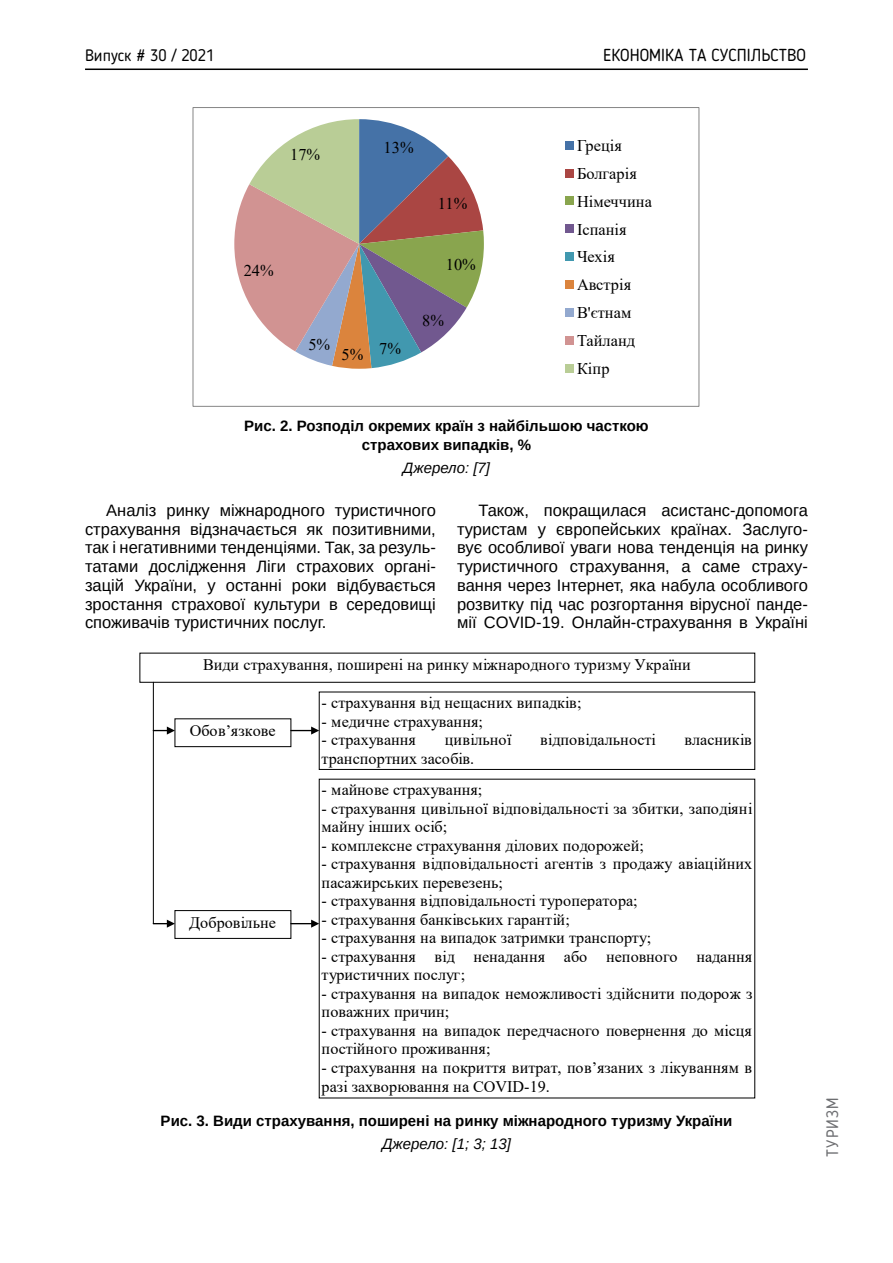
<style>
.page{position:relative;width:893px;height:1263px;background:#fff}
.page>*{position:absolute;margin:0;border:0;box-sizing:border-box;transform-origin:0 0}
.t1{font:17.25px "Blogger Sans";color:#000}
.t2{font:16.5px/18.8px "Arimo";color:#000;text-align:justify}
.t3{font:16.5px "Blogger Sans";color:#000}
.t4{font:16.5px "Blogger Sans";letter-spacing:.05em;color:#6d6e71}
.t5{font:16.35px/27.9px "Times New Roman";color:#000}
.t6{font:16.05px/18.3px "Times New Roman";color:#000}
.t7{font:700 15px/18.8px "Arimo";color:#000;text-align:center}
.t8{font:italic 15px "Arimo";color:#000}
</style>
<div class="page">
<hr style="left:85px;top:69px;width:723px;height:1px;background:#000">
<svg style="left:234px;top:119px;width:250px;height:250px"></svg>
<div style="left:565px;top:141px;width:8px;height:8px;background:#4572a7"></div>
<div style="left:565px;top:169px;width:8px;height:8px;background:#aa4643"></div>
<div style="left:565px;top:197px;width:8px;height:8px;background:#89a54e"></div>
<div style="left:565px;top:225px;width:8px;height:8px;background:#71588f"></div>
<div style="left:565px;top:252px;width:8px;height:9px;background:#4198af"></div>
<div style="left:565px;top:280px;width:8px;height:9px;background:#db843d"></div>
<div style="left:565px;top:308px;width:8px;height:8px;background:#93a9cf"></div>
<div style="left:565px;top:336px;width:8px;height:8px;background:#d19392"></div>
<div style="left:565px;top:364px;width:8px;height:8px;background:#b9cd96"></div>
<div style="left:193px;top:107px;width:506px;height:300px;border:1px solid #868686"></div>
<div style="left:139px;top:653px;width:616px;height:30px;border:1px solid #000"></div>
<div style="left:174px;top:718px;width:117px;height:29px;border:1px solid #000"></div>
<div style="left:319px;top:691px;width:436px;height:79px;border:1px solid #000"></div>
<div style="left:174px;top:910px;width:117px;height:29px;border:1px solid #000"></div>
<hr style="left:153px;top:682px;width:1px;height:242px;background:#000">
<svg style="left:153px;top:920px;width:22px;height:8px"></svg>
<svg style="left:153px;top:726px;width:22px;height:8px"></svg>
<svg style="left:291px;top:726px;width:28px;height:8px"></svg>
<svg style="left:291px;top:920px;width:28px;height:8px"></svg>
<p class="t3" style="left:85px;top:45px;width:131px">Випуск # 30 / 2021</p>
<p class="t1" style="left:603px;top:45px;width:204px">ЕКОНОМІКА ТА СУСПІЛЬСТВО</p>
<p class="t5" style="left:244px;top:256px;width:32px">24%</p>
<p class="t5" style="left:290px;top:140px;width:32px">17%</p>
<p class="t5" style="left:577px;top:131px;width:76px">Греція<br>Болгарія<br>Німеччина<br>Іспанія<br>Чехія<br>Австрія<br>В'єтнам<br>Тайланд<br>Кіпр</p>
<p class="t5" style="left:384px;top:133px;width:32px">13%</p>
<p class="t5" style="left:438px;top:189px;width:31px">11%</p>
<p class="t5" style="left:446px;top:250px;width:32px">10%</p>
<p class="t5" style="left:422px;top:306px;width:23px">8%</p>
<p class="t5" style="left:308px;top:330px;width:23px">5%</p>
<p class="t5" style="left:342px;top:337px;width:61px">5% 7%</p>
<p class="t7" style="left:244px;top:417px;width:406px">Рис. 2. Розподіл окремих країн з найбільшою часткою страхових випадків, %</p>
<p class="t8" style="left:403px;top:457px;width:89px">Джерело: [7]</p>
<p class="t2" style="left:85px;top:501px;width:352px;text-indent:21px">Аналіз ринку міжнародного туристичного страхування відзначається як позитивними, так і негативними тенденціями. Так, за резуль&shy;татами дослідження Ліги страхових органі&shy;зацій України, у останні роки відбувається зростання страхової культури в середовищі споживачів туристичних послуг.</p>
<p class="t2" style="left:457px;top:501px;width:352px;text-indent:21px">Також, покращилася асистанс-допомога туристам у європейських країнах. Заслуго&shy;вує особливої уваги нова тенденція на ринку туристичного страхування, а саме страху&shy;вання через Інтернет, яка набула особливого розвитку під час розгортання вірусної панде&shy;мії COVID-19. Онлайн-страхування в Україні</p>
<p class="t6" style="left:203px;top:655px;width:489px">Види страхування, поширені на ринку міжнародного туризму України</p>
<p class="t6" style="left:190px;top:721px;width:87px">Обов’язкове</p>
<p class="t6" style="left:189px;top:912px;width:88px">Добровільне</p>
<p class="t6" style="left:322px;top:693px;width:262px">- страхування від нещасних випадків;</p>
<p class="t6" style="left:322px;top:712px;width:163px">- медичне страхування;</p>
<p class="t6" style="left:322px;top:730px;width:96px">- страхування</p>
<p class="t6" style="left:445px;top:730px;width:68px">цивільної</p>
<p class="t6" style="left:540px;top:730px;width:117px">відповідальності</p>
<p class="t6" style="left:684px;top:730px;width:69px">власників</p>
<p class="t6" style="left:322px;top:749px;width:154px">транспортних засобів.</p>
<p class="t6" style="left:322px;top:780px;width:162px">- майнове страхування;</p>
<p class="t6" style="left:322px;top:799px;width:433px">- страхування цивільної відповідальності за збитки, заподіяні майну інших осіб;</p>
<p class="t6" style="left:322px;top:836px;width:324px">- комплексне страхування ділових подорожей;</p>
<p class="t6" style="left:322px;top:854px;width:432px">- страхування відповідальності агентів з продажу авіаційних пасажирських перевезень;</p>
<p class="t6" style="left:322px;top:891px;width:318px">- страхування відповідальності туроператора;</p>
<p class="t6" style="left:322px;top:910px;width:250px">- страхування банківських гарантій;</p>
<p class="t6" style="left:322px;top:928px;width:331px">- страхування на випадок затримки транспорту;</p>
<p class="t6" style="left:322px;top:947px;width:432px">- страхування від ненадання або неповного надання туристичних послуг;</p>
<p class="t6" style="left:322px;top:984px;width:432px">- страхування на випадок неможливості здійснити подорож з поважних причин;</p>
<p class="t6" style="left:322px;top:1021px;width:432px">- страхування на випадок передчасного повернення до місця постійного проживання;</p>
<p class="t6" style="left:322px;top:1057px;width:432px;line-height:19px">- страхування на покриття витрат, пов’язаних з лікуванням в разі захворювання на COVID-19.</p>
<p class="t7" style="left:161px;top:1112px;width:573px">Рис. 3. Види страхування, поширені на ринку міжнародного туризму України</p>
<p class="t8" style="left:382px;top:1134px;width:130px">Джерело: [1; 3; 13]</p>
<p class="t4" style="left:822px;top:1157px;width:60px;rotate:-90deg">ТУРИЗМ</p>
</div>
